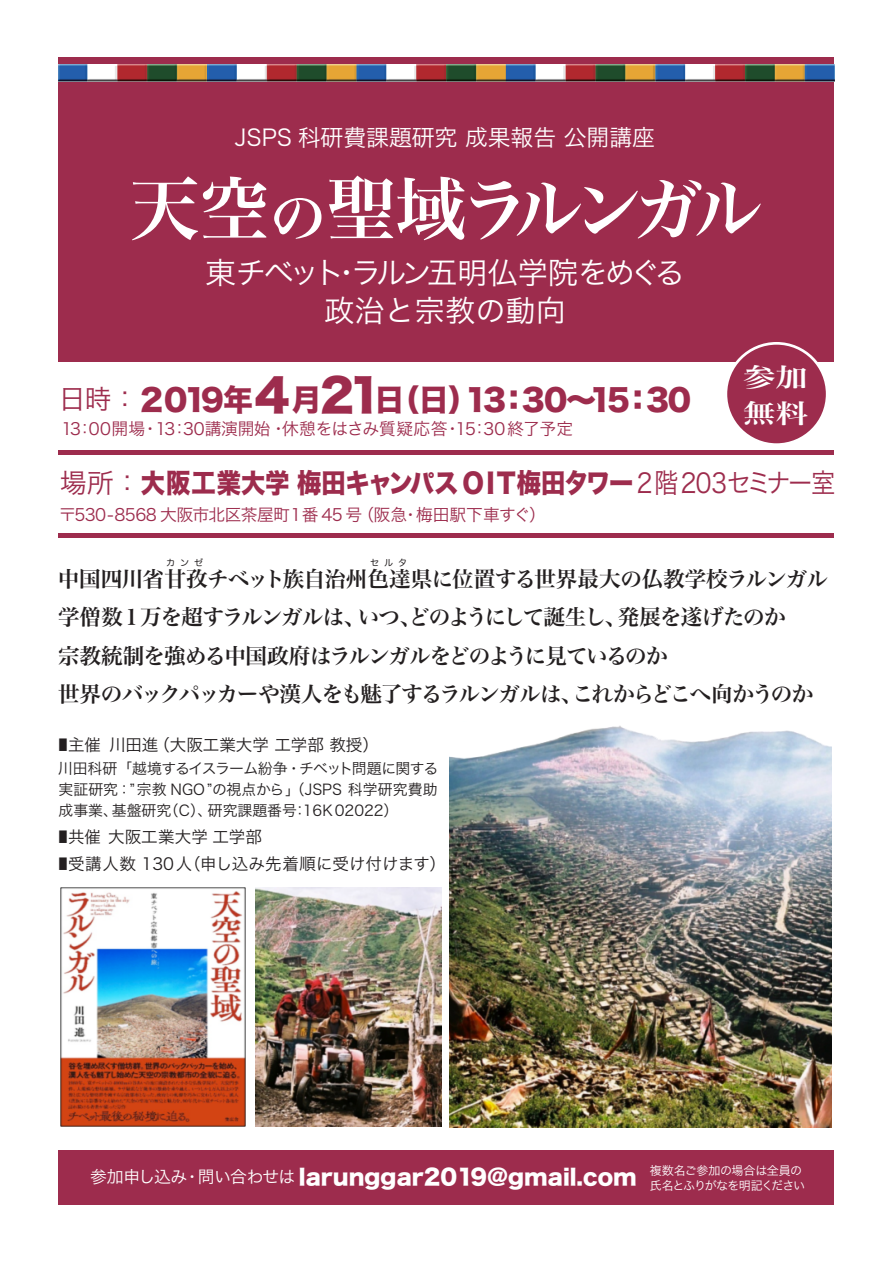
<style>
.page{position:relative;width:893px;height:1263px;background:#fff}
.page>*{position:absolute;margin:0;border:0;box-sizing:border-box;transform-origin:0 0}
.t1{font:70.2px "Hira Min Pro W6";letter-spacing:-.14em;color:#fff}
.t2{font:30.3px/37.8px "Hira Kaku Pro W3";color:#fff;text-align:center}
.t3{font:30px "Hira Kaku Std W8";letter-spacing:-.305em;color:#9d2c4d}
.t4{font:27px "Hira Kaku Std W8";letter-spacing:-.01em;color:#9d2c4d;scale:.9 1}
.t5{font:25.95px/35.8px "Hira Min Pro N W6";color:#fff;scale:1.25 1}
.t6{font:22.8px "Hira Kaku Pro W3";color:#fff}
.t7{font:21.6px/38.2px "Hira Min Pro W6";letter-spacing:-.045em;color:#231f20}
.t8{font:21.6px "Hira Kaku Std W8";color:#fff}
.t9{font:16.8px "Hira Kaku Pro W3";letter-spacing:-.04em;color:#9d2c4d}
.t10{font:16.5px "Hira Kaku Pro W3";color:#231f20;scale:.6 1}
.t11{font:14.85px/21px "Hira Kaku Pro W3";color:#231f20;text-align:justify}
.t12{font:12px "Hira Kaku Pro W3";letter-spacing:-.03em;color:#fff}
.t13{font:9px "Hira Maru Pro N W4";letter-spacing:.56em;color:#231f20}
.s1{font-size:56.1px}
.s2{font-family:"Hira Kaku Pro W3";font-size:27px}
.s3{font-size:45px}
.s4{font-family:"Hira Kaku Pro W3"}
.s5{font-family:"Hira Kaku Pro W3";font-size:16.8px}
</style>
<div class="page">
<div style="left:59px;top:57px;width:775px;height:305px;background:#9d2c4d"></div>
<hr style="left:59px;top:450px;width:775px;height:4px;background:#9d2c4d">
<hr style="left:59px;top:534px;width:775px;height:4px;background:#9d2c4d">
<div style="left:59px;top:1150px;width:775px;height:55px;background:#9d2c4d"></div>
<div style="left:726px;top:343px;width:101px;height:102px;background:#9d2c4d;border-radius:50%"></div>
<div style="left:724px;top:342px;width:104px;height:104px;border:3px solid #fff;border-radius:50%"></div>
<img style="left:256px;top:887px;width:185px;height:240px">
<img style="left:60px;top:888px;width:186px;height:239px">
<img style="left:450px;top:726px;width:381px;height:401px">
<img style="left:58px;top:64px;width:776px;height:17px">
<p class="t6" style="left:235px;top:117px;width:422px">JSPS 科研費課題研究 成果報告 公開講座</p>
<h1 class="t1" style="left:129px;top:147px;width:635px">天空<span class="s1">の</span>聖域ラルンガル</h1>
<h2 class="t2" style="left:206px;top:252px;width:481px">東チベット・ラルン五明仏学院をめぐる政治と宗教の動向</h2>
<p class="t5" style="left:743px;top:357px;width:53px">参加無料</p>
<h3 class="t3" style="left:59px;top:383px;width:637px"><span class="s2">日時：</span>２０１９年<span class="s3">４</span>月<span class="s3">２１</span>日（日）１３：３０～１５：３０</h3>
<p class="t9" style="left:58px;top:414px;width:516px">１３：００開場・１３：３０講演開始・休憩をはさみ質疑応答・１５：３０終了予定</p>
<p class="t4" style="left:60px;top:468px;width:863px"><span class="s4">場所：</span>大阪工業大学梅田キャンパスＯＩＴ梅田タワー<span class="s4">２階２０３セミナー室</span></p>
<p class="t9" style="left:59px;top:500px;width:488px">〒530-8568 大阪市北区茶屋町1番 45 号（阪急・梅田駅下車すぐ）</p>
<p class="t13" style="left:166px;top:555px;width:39px">カンゼ</p>
<p class="t13" style="left:370px;top:555px;width:39px">セルタ</p>
<p class="t7" style="left:58px;top:558px;width:772px">中国四川省甘孜チベット族自治州色達県に位置する世界最大の仏教学校ラルンガル学僧数１万を超すラルンガルは、いつ、どのようにして誕生し、発展を遂げたのか<br>宗教統制を強める中国政府はラルンガルをどのように見ているのか<br>世界のバックパッカーや漢人をも魅了するラルンガルは、これからどこへ向かうのか</p>
<p class="t10" style="left:58px;top:730px;width:536px">■主催 川田進（大阪工業大学 工学部 教授）</p>
<p class="t11" style="left:58px;top:756px;width:381px">川田科研「越境するイスラーム紛争・チベット問題に関する実証研究：”宗教 NGO”の視点から」（JSPS 科学研究費助成事業、基盤研究（C）、研究課題番号：16K 02022）</p>
<p class="t10" style="left:58px;top:822px;width:341px">■共催大阪工業大学工学部</p>
<p class="t10" style="left:58px;top:849px;width:647px">■受講人数 130人（申し込み先着順に受け付けます）</p>
<p class="t12" style="left:650px;top:1160px;width:154px">複数名ご参加の場合は全員の</p>
<p class="t8" style="left:90px;top:1164px;width:716px"><span class="s5">参加申し込み・問い合わせは</span> larunggar2019@gmail.com <sub>氏名とふりがなを明記ください</sub></p>
</div>
